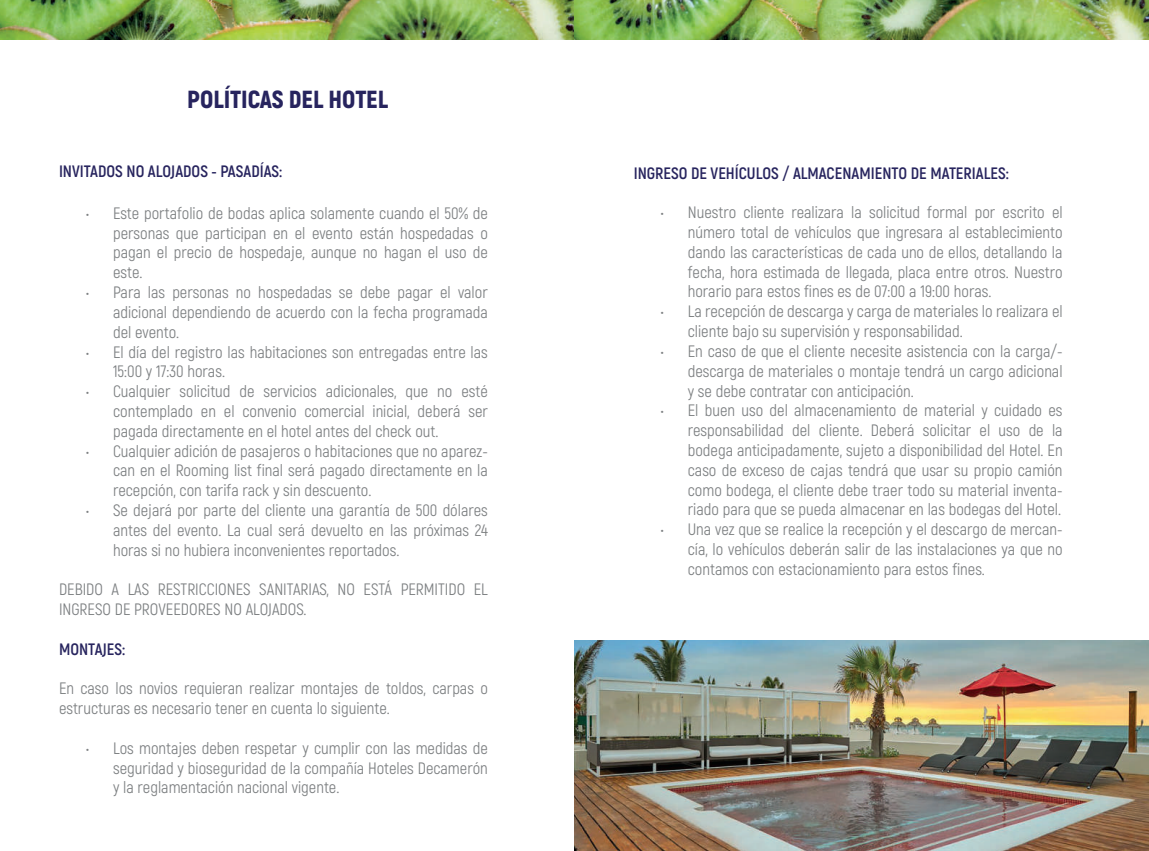
<style>
.page{position:relative;width:1149px;height:851px;background:#fff}
.page>*{position:absolute;margin:0;border:0;box-sizing:border-box;transform-origin:0 0}
.t1{font:900 24.75px "Akrobat";color:#27245e}
.t2{font:16.5px/19.8px "Akrobat";color:#7c7f81;text-align:justify}
.t3{font:700 16.5px "Akrobat";color:#27245e}
</style>
<div class="page">
<img style="left:574px;top:640px;width:574px;height:210px">
<img style="left:0;top:0;width:1148px;height:40px">
<h1 class="t1" style="left:187px;top:83px;width:202px">POLÍTICAS DEL HOTEL</h1>
<p class="t3" style="left:59px;top:161px;width:225px">INVITADOS NO ALOJADOS - PASADÍAS:</p>
<p class="t2" style="left:113px;top:203px;width:376px;text-indent:-27px">• Este portafolio de bodas aplica solamente cuando el 50% de personas que participan en el evento están hospedadas o pagan el precio de hospedaje, aunque no hagan el uso de este.</p>
<p class="t2" style="left:113px;top:282px;width:376px;text-indent:-27px">• Para las personas no hospedadas se debe pagar el valor adicional dependiendo de acuerdo con la fecha programada del evento.</p>
<p class="t2" style="left:113px;top:342px;width:376px;text-indent:-27px">• El día del registro las habitaciones son entregadas entre las<br>15:00 y 17:30 horas.</p>
<p class="t2" style="left:113px;top:381px;width:376px;text-indent:-27px">• Cualquier solicitud de servicios adicionales, que no esté contemplado en el convenio comercial inicial, deberá ser pagada directamente en el hotel antes del check out.</p>
<p class="t2" style="left:113px;top:441px;width:376px;text-indent:-27px">• Cualquier adición de pasajeros o habitaciones que no aparez&shy;can en el Rooming list final será pagado directamente en la recepción, con tarifa rack y sin descuento.</p>
<p class="t2" style="left:113px;top:500px;width:376px;text-indent:-27px">• Se dejará por parte del cliente una garantía de 500 dólares antes del evento. La cual será devuelto en las próximas 24 horas si no hubiera inconvenientes reportados.</p>
<p class="t2" style="left:59px;top:579px;width:430px">DEBIDO A LAS RESTRICCIONES SANITARIAS, NO ESTÁ PERMITIDO EL<br>INGRESO DE PROVEEDORES NO ALOJADOS.</p>
<p class="t3" style="left:59px;top:638px;width:68px">MONTAJES:</p>
<p class="t2" style="left:59px;top:678px;width:430px">En caso los novios requieran realizar montajes de toldos, carpas o estructuras es necesario tener en cuenta lo siguiente.</p>
<p class="t2" style="left:113px;top:738px;width:376px;text-indent:-27px">• Los montajes deben respetar y cumplir con las medidas de seguridad y bioseguridad de la compañía Hoteles Decamerón y la reglamentación nacional vigente.</p>
<p class="t3" style="left:633px;top:162px;width:376px">INGRESO DE VEHÍCULOS / ALMACENAMIENTO DE MATERIALES:</p>
<p class="t2" style="left:687px;top:202px;width:376px;text-indent:-27px">• Nuestro cliente realizara la solicitud formal por escrito el número total de vehículos que ingresara al establecimiento dando las características de cada uno de ellos, detallando la fecha, hora estimada de llegada, placa entre otros. Nuestro horario para estos fines es de 07:00 a 19:00 horas.</p>
<p class="t2" style="left:687px;top:301px;width:376px;text-indent:-27px">• La recepción de descarga y carga de materiales lo realizara el cliente bajo su supervisión y responsabilidad.</p>
<p class="t2" style="left:687px;top:341px;width:376px;text-indent:-27px">• En caso de que el cliente necesite asistencia con la carga/- descarga de materiales o montaje tendrá un cargo adicional y se debe contratar con anticipación.</p>
<p class="t2" style="left:687px;top:400px;width:376px;text-indent:-27px">• El buen uso del almacenamiento de material y cuidado es responsabilidad del cliente. Deberá solicitar el uso de la bodega anticipadamente, sujeto a disponibilidad del Hotel. En caso de exceso de cajas tendrá que usar su propio camión como bodega, el cliente debe traer todo su material inventa&shy;riado para que se pueda almacenar en las bodegas del Hotel.</p>
<p class="t2" style="left:687px;top:519px;width:376px;text-indent:-27px">• Una vez que se realice la recepción y el descargo de mercan&shy;cía, lo vehículos deberán salir de las instalaciones ya que no contamos con estacionamiento para estos fines.</p>
</div>
